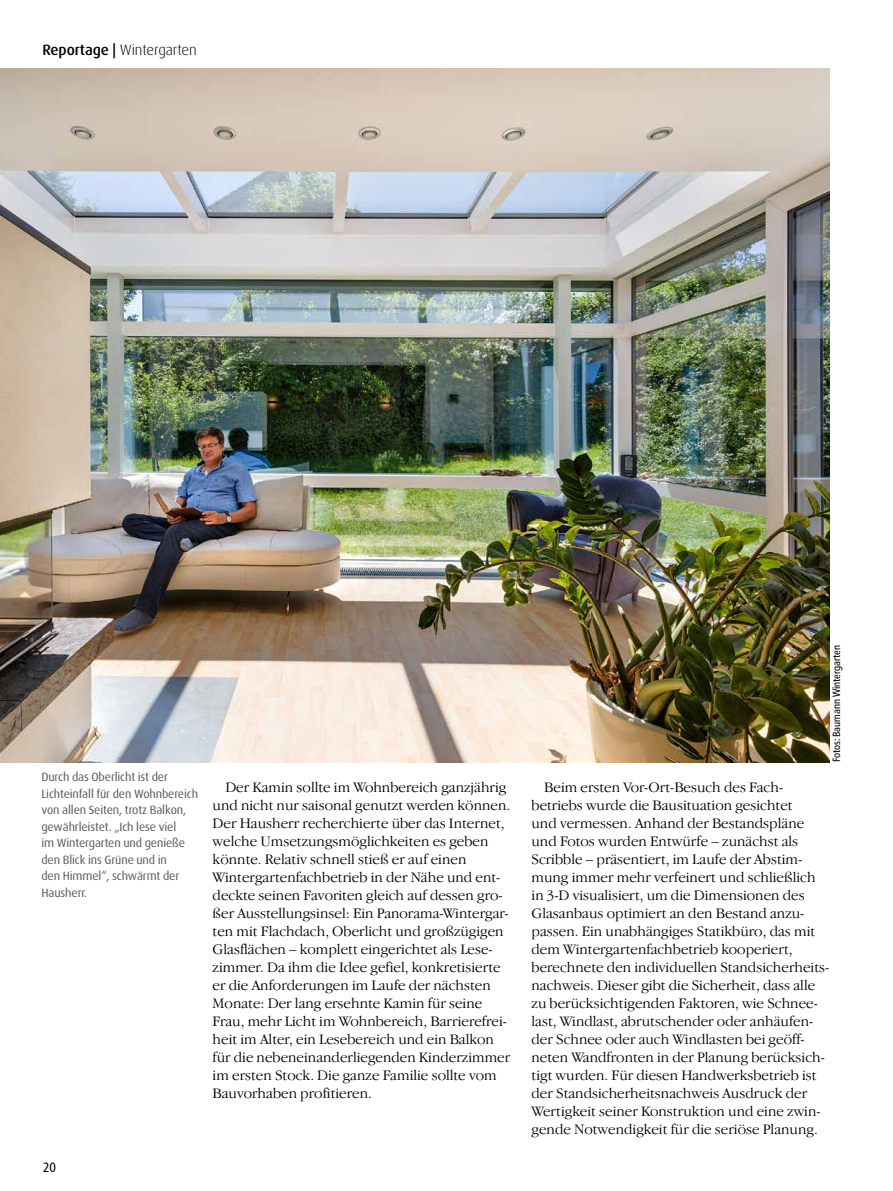
<style>
.page{position:relative;width:893px;height:1191px;background:#fff}
.page>*{position:absolute;margin:0;border:0;box-sizing:border-box;transform-origin:0 0}
.t1{font:300 15px/18px "Garamond IT Cby BT";color:#000}
.t2{font:300 15px "Dax";letter-spacing:-.01em;color:#000}
.t3{font:condensed 13.5px "Frutiger";color:#000}
.t4{font:12px/16.5px "Dax";letter-spacing:-.01em;color:#58585a}
.t5{font:condensed 10.5px "Frutiger";color:#000}
.s1{font-family:"Dax OT";font-weight:500}
</style>
<div class="page">
<img style="left:0;top:68px;width:829px;height:694px">
<p class="t2" style="left:43px;top:42px;width:156px"><span class="s1">Reportage |</span> Wintergarten</p>
<p class="t4" style="left:41px;top:769px;width:158px">Durch das Oberlicht ist der<br>Lichteinfall für den Wohnbereich von allen Seiten, trotz Balkon, gewährleistet. „Ich lese viel<br>im Wintergarten und genieße den Blick ins Grüne und in<br>den Himmel“, schwärmt der<br>Hausherr.</p>
<p class="t3" style="left:43px;top:1159px;width:14px">20</p>
<p class="t5" style="left:830px;top:762px;width:119px;rotate:-90deg">Fotos: Baumann Wintergarten</p>
<p class="t1" style="left:213px;top:778px;width:299px;text-indent:13px">Der Kamin sollte im Wohnbereich ganzjährig und nicht nur saisonal genutzt werden können.<br>Der Hausherr recherchierte über das Internet, welche Umsetzungsmöglichkeiten es geben könnte. Relativ schnell stieß er auf einen Wintergartenfachbetrieb in der Nähe und ent&shy;deckte seinen Favoriten gleich auf dessen gro&shy;ßer Ausstellungsinsel: Ein Panorama-Wintergar&shy;ten mit Flachdach, Oberlicht und großzügigen Glasflächen – komplett eingerichtet als Lese&shy;zimmer. Da ihm die Idee gefiel, konkretisierte er die Anforderungen im Laufe der nächsten Monate: Der lang ersehnte Kamin für seine Frau, mehr Licht im Wohnbereich, Barrierefrei&shy;heit im Alter, ein Lesebereich und ein Balkon für die nebeneinanderliegenden Kinderzimmer im ersten Stock. Die ganze Familie sollte vom Bauvorhaben profitieren.</p>
<p class="t1" style="left:532px;top:778px;width:299px;text-indent:13px">Beim ersten Vor-Ort-Besuch des Fach&shy;betriebs wurde die Bausituation gesichtet<br>und vermessen. Anhand der Bestandspläne und Fotos wurden Entwürfe – zunächst als Scribble – präsentiert, im Laufe der Abstim&shy;mung immer mehr verfeinert und schließlich in 3-D visualisiert, um die Dimensionen des Glasanbaus optimiert an den Bestand anzu&shy;passen. Ein unabhängiges Statikbüro, das mit dem Wintergartenfachbetrieb kooperiert, berechnete den individuellen Standsicherheits&shy;nachweis. Dieser gibt die Sicherheit, dass alle zu berücksichtigenden Faktoren, wie Schnee&shy;last, Windlast, abrutschender oder anhäufen&shy;der Schnee oder auch Windlasten bei geöff&shy;neten Wandfronten in der Planung berücksich&shy;tigt wurden. Für diesen Handwerksbetrieb ist der Standsicherheitsnachweis Ausdruck der Wertigkeit seiner Konstruktion und eine zwin&shy;gende Notwendigkeit für die seriöse Planung.</p>
</div>
